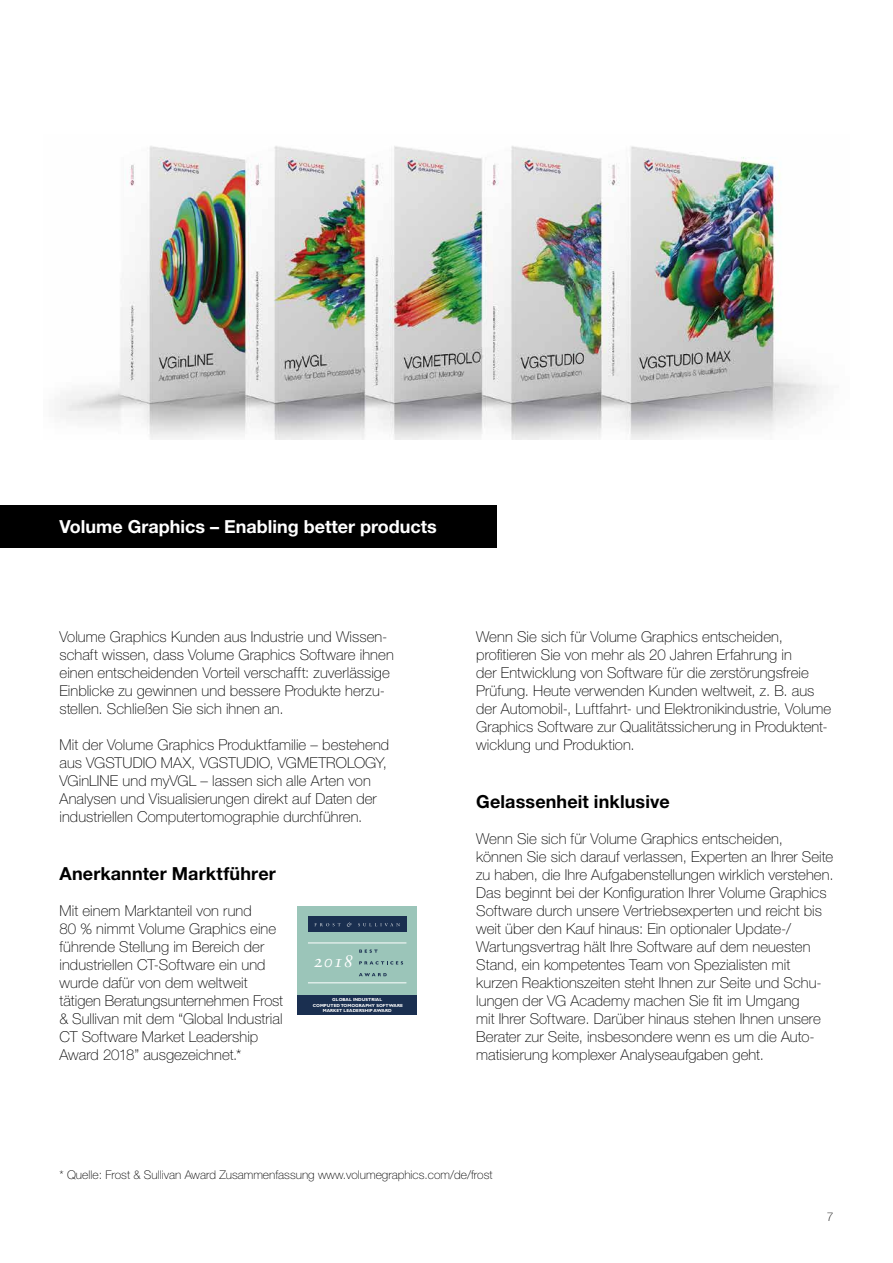
<style>
.page{position:relative;width:893px;height:1263px;background:#fff}
.page>*{position:absolute;margin:0;border:0;box-sizing:border-box;transform-origin:0 0}
.t1{font:700 18px "Helvetica Neue LT Std";letter-spacing:.005em;color:#000}
.t2{font:700 18px "Helvetica Neue LT Std";color:#fff}
.t3{font:18px "Sabon Italic Os F";color:#fff}
.t4{font:100 15px/18px "Helvetica Neue LT Std";letter-spacing:.005em;color:#000}
.t5{font:100 12px "Helvetica Neue LT Std";color:#000}
.t6{font:700 4.5px/5.4px "Gill Sans";color:#fff;text-align:center}
</style>
<div class="page">
<img style="left:60px;top:146px;width:762px;height:294px">
<div style="left:298px;top:906px;width:119px;height:88px;background:#9bc5b9"></div>
<div style="left:298px;top:995px;width:119px;height:20px;background:#1a2f50"></div>
<div style="left:308px;top:917px;width:98px;height:15px;background:#1a2f50"></div>
<svg style="left:314px;top:923px;width:27px;height:3px"></svg>
<svg style="left:358px;top:923px;width:42px;height:3px"></svg>
<svg style="left:347px;top:922px;width:5px;height:4px"></svg>
<hr style="left:308px;top:943px;width:98px;height:1px;background:#fff">
<hr style="left:308px;top:982px;width:98px;height:1px;background:#fff">
<svg style="left:359px;top:949px;width:19px;height:4px"></svg>
<svg style="left:359px;top:961px;width:44px;height:3px"></svg>
<svg style="left:359px;top:973px;width:28px;height:3px"></svg>
<div style="left:0;top:505px;width:496px;height:42px;background:#000"></div>
<p class="t2" style="left:60px;top:515px;width:379px">Volume Graphics – Enabling better products</p>
<p class="t4" style="left:60px;top:628px;width:336px">Volume Graphics Kunden aus Industrie und Wissen&shy;schaft wissen, dass Volume Graphics Software ihnen einen entscheidenden Vorteil verschafft: zuverlässige Einblicke zu gewinnen und bessere Produkte herzu&shy;stellen. Schließen Sie sich ihnen an.</p>
<p class="t4" style="left:60px;top:736px;width:331px">Mit der Volume Graphics Produktfamilie – bestehend aus VGSTUDIO MAX, VGSTUDIO, VGMETROLOGY, VGinLINE und myVGL – lassen sich alle Arten von Analysen und Visualisierungen direkt auf Daten der industriellen Computertomographie durchführen.</p>
<p class="t1" style="left:60px;top:862px;width:218px">Anerkannter Marktführer</p>
<p class="t4" style="left:60px;top:901px;width:225px">Mit einem Marktanteil von rund<br>80 % nimmt Volume Graphics eine führende Stellung im Bereich der industriellen CT-Software ein und wurde dafür von dem weltweit tätigen Beratungsunternehmen Frost &amp; Sullivan mit dem “Global Industrial<br>CT Software Market Leadership<br>Award 2018” ausgezeichnet.*</p>
<p class="t3" style="left:313px;top:950px;width:41px">2018</p>
<p class="t6" style="left:313px;top:997px;width:92px">GLOBAL INDUSTRIAL<br>COMPUTED TOMOGRAPHY SOFTWARE<br>MARKET LEADERSHIP AWARD</p>
<p class="t4" style="left:476px;top:628px;width:357px">Wenn Sie sich für Volume Graphics entscheiden, profitieren Sie von mehr als 20 Jahren Erfahrung in<br>der Entwicklung von Software für die zerstörungsfreie Prüfung. Heute verwenden Kunden weltweit, z. B. aus der Automobil-, Luftfahrt- und Elektronikindustrie, Volume Graphics Software zur Qualitätssicherung in Produktent&shy;wicklung und Produktion.</p>
<p class="t1" style="left:476px;top:790px;width:195px">Gelassenheit inklusive</p>
<p class="t4" style="left:476px;top:829px;width:359px">Wenn Sie sich für Volume Graphics entscheiden,<br>können Sie sich darauf verlassen, Experten an Ihrer Seite zu haben, die Ihre Aufgabenstellungen wirklich verstehen.<br>Das beginnt bei der Konfiguration Ihrer Volume Graphics Software durch unsere Vertriebsexperten und reicht bis weit über den Kauf hinaus: Ein optionaler Update-/ Wartungsvertrag hält Ihre Software auf dem neuesten Stand, ein kompetentes Team von Spezialisten mit kurzen Reaktionszeiten steht Ihnen zur Seite und Schu&shy;lungen der VG Academy machen Sie fit im Umgang<br>mit Ihrer Software. Darüber hinaus stehen Ihnen unsere Berater zur Seite, insbesondere wenn es um die Auto&shy;matisierung komplexer Analyseaufgaben geht.</p>
<p class="t5" style="left:60px;top:1168px;width:435px">* Quelle: Frost &amp; Sullivan Award Zusammenfassung www.volumegraphics.com/de/frost</p>
<p class="t5" style="left:827px;top:1210px;width:8px">7</p>
</div>
